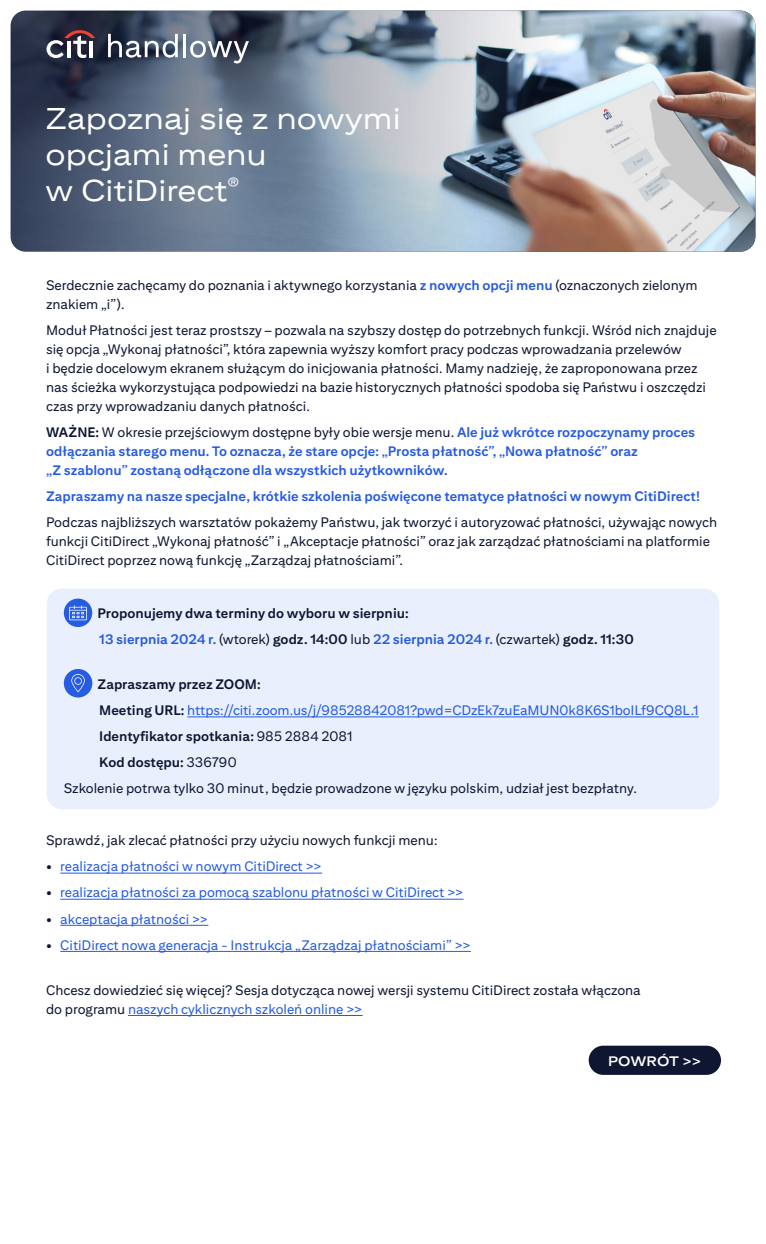
<style>
.page{position:relative;width:766px;height:1244px;background:#fff}
.page>*{position:absolute;margin:0;border:0;box-sizing:border-box;transform-origin:0 0}
.t1{font:30px/36px "Citi Sans Display";color:#fff}
.t2{font:13.75px/19px "Citi Sans Text";color:#0f1632}
.t3{font:700 13.75px/19px "Citi Sans Text";color:#255be3}
.t4{font:13.75px "Citi Sans Text";color:#255be3}
.t5{font:700 13.75px/26.1px "Citi Sans Text";color:#0f1632}
.t6{font:700 13.75px "Citi Sans Display";letter-spacing:-.005em;color:#fff}
.s1{font-weight:700;color:#255be3}
.s2{color:#0f1632}
.s3{font-weight:400;color:#0f1632}
.s4{color:#255be3}
.s5{font-weight:400}
.s6{font-weight:700;color:#0f1632}
</style>
<div class="page">
<img style="left:11px;top:11px;width:744px;height:241px">
<div style="left:588px;top:1045px;width:132px;height:30px;background:#0f1632;border-radius:15px"></div>
<svg style="left:46px;top:30px;width:49px;height:28px"></svg>
<svg style="left:108px;top:34px;width:70px;height:24px"></svg>
<hr style="left:183px;top:34px;width:3px;height:23px;background:#fff">
<svg style="left:190px;top:41px;width:59px;height:22px"></svg>
<hr style="left:60px;top:873px;width:262px;height:1px;background:#255be3">
<hr style="left:60px;top:899px;width:403px;height:1px;background:#255be3">
<hr style="left:60px;top:925px;width:148px;height:1px;background:#255be3">
<hr style="left:60px;top:951px;width:410px;height:1px;background:#255be3">
<hr style="left:128px;top:1015px;width:234px;height:1px;background:#255be3">
<div style="left:47px;top:589px;width:672px;height:220px;background:#e9effc;border-radius:15px"></div>
<hr style="left:187px;top:716px;width:511px;height:1px;background:#255be3">
<div style="left:64px;top:598px;width:28px;height:29px;background:#265ce3;border-radius:50%"></div>
<svg style="left:69px;top:605px;width:18px;height:15px"></svg>
<div style="left:64px;top:669px;width:28px;height:28px;background:#265ce3;border-radius:50%"></div>
<svg style="left:71px;top:674px;width:14px;height:18px"></svg>
<h1 class="t1" style="left:46px;top:100px;width:356px">Zapoznaj się z nowymi opcjami menu<br>w CitiDirect<sup>®</sup></h1>
<p class="t2" style="left:46px;top:275px;width:653px">Serdecznie zachęcamy do poznania i aktywnego korzystania <span class="s1">z nowych opcji menu</span> (oznaczonych zielonym znakiem „i”).</p>
<p class="t2" style="left:46px;top:320px;width:671px">Moduł Płatności jest teraz prostszy – pozwala na szybszy dostęp do potrzebnych funkcji. Wśród nich znajduje się opcja „Wykonaj płatności”, która zapewnia wyższy komfort pracy podczas wprowadzania przelewów<br>i będzie docelowym ekranem służącym do inicjowania płatności. Mamy nadzieję, że zaproponowana przez nas ścieżka wykorzystująca podpowiedzi na bazie historycznych płatności spodoba się Państwu i oszczędzi czas przy wprowadzaniu danych płatności.</p>
<p class="t3" style="left:46px;top:422px;width:650px"><span class="s2">WAŻNE:</span> <span class="s3">W okresie przejściowym dostępne były obie wersje menu.</span> Ale już wkrótce rozpoczynamy proces odłączania starego menu. To oznacza, że stare opcje: „Prosta płatność”, „Nowa płatność” oraz<br>„Z szablonu” zostaną odłączone dla wszystkich użytkowników.</p>
<p class="t3" style="left:46px;top:486px;width:655px">Zapraszamy na nasze specjalne, krótkie szkolenia poświęcone tematyce płatności w nowym CitiDirect!</p>
<p class="t2" style="left:46px;top:512px;width:672px">Podczas najbliższych warsztatów pokażemy Państwu, jak tworzyć i autoryzować płatności, używając nowych funkcji CitiDirect „Wykonaj płatność” i „Akceptacje płatności” oraz jak zarządzać płatnościami na platformie<br>CitiDirect poprzez nową funkcję „Zarządzaj płatnościami”.</p>
<p class="t5" style="left:97px;top:600px;width:537px">Proponujemy dwa terminy do wyboru w sierpniu:<br><span class="s4">13 sierpnia 2024 r.</span> <span class="s5">(wtorek)</span> godz. 14:00 <span class="s5">lub</span> <span class="s4">22 sierpnia 2024 r.</span> <span class="s5">(czwartek)</span> godz. 11:30</p>
<p class="t5" style="left:98px;top:671px;width:164px">Zapraszamy przez ZOOM:</p>
<p class="t4" style="left:99px;top:702px;width:600px"><span class="s6">Meeting URL:</span> https://citi.zoom.us/j/98528842081?pwd=CDzEk7zuEaMUN0k8K6S1boILf9CQ8L.1</p>
<p class="t5" style="left:99px;top:723px;width:255px">Identyfikator spotkania: <span class="s5">985 2884 2081</span></p>
<p class="t5" style="left:99px;top:749px;width:139px">Kod dostępu: <span class="s5">336790</span></p>
<p class="t2" style="left:64px;top:779px;width:574px">Szkolenie potrwa tylko 30 minut, będzie prowadzone w języku polskim, udział jest bezpłatny.</p>
<p class="t2" style="left:46px;top:830px;width:393px">Sprawdź, jak zlecać płatności przy użyciu nowych funkcji menu:</p>
<p class="t4" style="left:46px;top:858px;width:277px"><span class="s6">•</span> realizacja płatności w nowym CitiDirect &gt;&gt;</p>
<p class="t4" style="left:46px;top:884px;width:419px"><span class="s6">•</span> realizacja płatności za pomocą szablonu płatności w CitiDirect &gt;&gt;</p>
<p class="t4" style="left:46px;top:910px;width:164px"><span class="s6">•</span> akceptacja płatności &gt;&gt;</p>
<p class="t4" style="left:46px;top:937px;width:426px"><span class="s6">•</span> CitiDirect nowa generacja - Instrukcja „Zarządzaj płatnościami” &gt;&gt;</p>
<p class="t2" style="left:46px;top:980px;width:596px">Chcesz dowiedzieć się więcej? Sesja dotycząca nowej wersji systemu CitiDirect została włączona do programu <span class="s4">naszych cyklicznych szkoleń online &gt;&gt;</span></p>
<p class="t6" style="left:608px;top:1052px;width:95px">POWRÓT &gt;&gt;</p>
</div>
